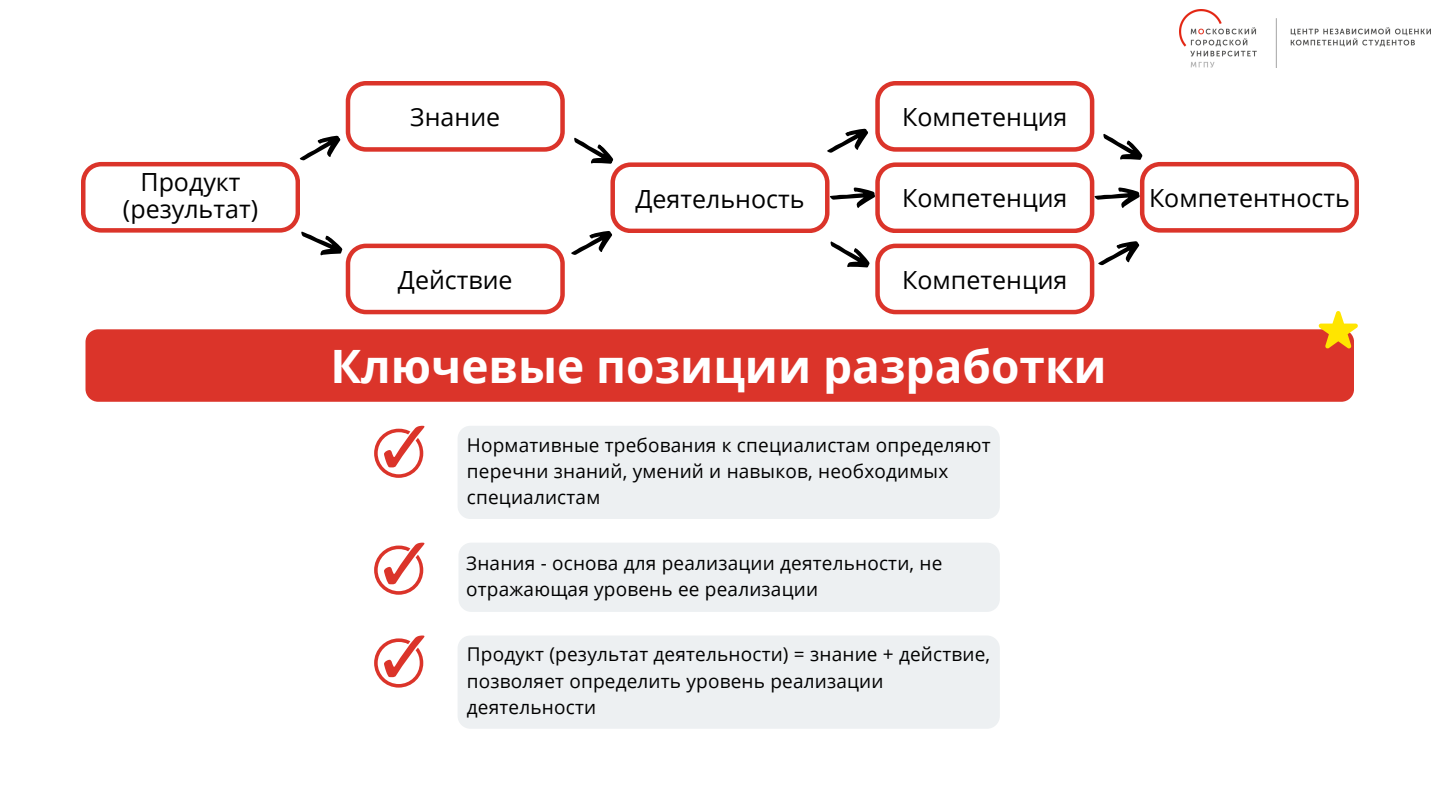
<style>
.page{position:relative;width:1440px;height:810px;background:#fff}
.page>*{position:absolute;margin:0;border:0;box-sizing:border-box;transform-origin:0 0}
.t1{font:700 46px "Open Sans";color:#fff}
.t2{font:25px/27px "Open Sans";color:#000;text-align:center}
.t3{font:19px/26.2px "Open Sans";letter-spacing:.01em;color:#000}
</style>
<div class="page">
<img style="left:1179px;top:10px;width:251px;height:58px">
<div style="left:86px;top:329px;width:1268px;height:73px;background:#db342a;border-radius:13px"></div>
<div style="left:458px;top:543px;width:542px;height:69px;background:#edf0f2;border-radius:13px"></div>
<svg style="left:374px;top:543px;width:50px;height:51px"></svg>
<div style="left:458px;top:426px;width:542px;height:93px;background:#edf0f2;border-radius:13px"></div>
<svg style="left:374px;top:426px;width:50px;height:52px"></svg>
<div style="left:458px;top:636px;width:542px;height:93px;background:#edf0f2;border-radius:13px"></div>
<svg style="left:374px;top:636px;width:50px;height:51px"></svg>
<svg style="left:81px;top:81px;width:1278px;height:268px"></svg>
<p class="t2" style="left:123px;top:168px;width:137px">Продукт (результат)</p>
<p class="t2" style="left:410px;top:103px;width:91px">Знание</p>
<h2 class="t2" style="left:398px;top:266px;width:116px">Действие</h2>
<h2 class="t2" style="left:635px;top:184px;width:171px">Деятельность</h2>
<h2 class="t2" style="left:902px;top:103px;width:167px">Компетенция</h2>
<p class="t2" style="left:902px;top:184px;width:167px">Компетенция</p>
<p class="t2" style="left:1149px;top:184px;width:202px">Компетентность</p>
<h2 class="t2" style="left:902px;top:266px;width:167px">Компетенция</h2>
<p class="t1" style="left:330px;top:334px;width:778px">Ключевые позиции разработки</p>
<h2 class="t3" style="left:467px;top:431px;width:525px">Нормативные требования к специалистам определяют перечни знаний, умений и навыков, необходимых специалистам</h2>
<h2 class="t3" style="left:466px;top:550px;width:478px">Знания - основа для реализации деятельности, не отражающая уровень ее реализации</h2>
<p class="t3" style="left:467px;top:641px;width:525px">Продукт (результат деятельности) = знание + действие, позволяет определить уровень реализации деятельности</p>
</div>
